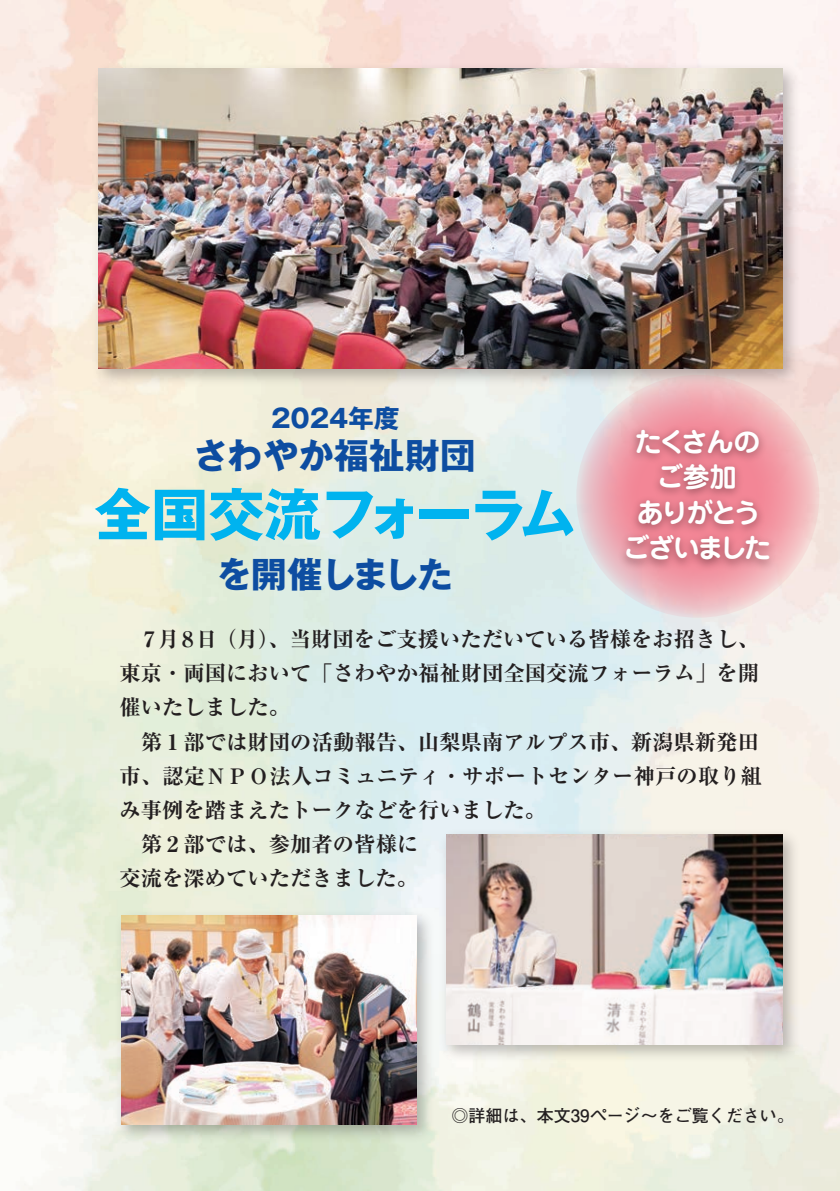
<style>
.page{position:relative;width:840px;height:1191px;background:#fff}
.page>*{position:absolute;margin:0;border:0;box-sizing:border-box;transform-origin:0 0}
.t1{font:700 56.6px "Gothic MB101 Pro";letter-spacing:-.04em;color:#00b3ef}
.t2{font:700 35.4px "Gothic MB101 Pro";color:#0d4da1}
.t3{font:700 35.4px "Gothic MB101 Pro";letter-spacing:-.05em;color:#0d4da1}
.t4{font:700 27px/35.4px "Jun 501 Pro";letter-spacing:-.09em;color:#fff;text-align:center}
.t5{font:700 25.6px "Gothic MB101 Pro";color:#0d4da1}
.t6{font:700 expanded 21.2px/34px "Ryumin Pro";letter-spacing:.005em;color:#231f20}
.t7{font:700 17px "Futo Go B101 Pro";color:#231f20}
</style>
<div class="page">
<img style="left:434px;top:823px;width:371px;height:244px">
<img style="left:446px;top:834px;width:336px;height:210px">
<img style="left:110px;top:904px;width:329px;height:243px">
<img style="left:121px;top:916px;width:295px;height:208px">
<img style="left:87px;top:57px;width:718px;height:334px">
<img style="left:99px;top:69px;width:683px;height:299px">
<svg style="left:576px;top:375px;width:242px;height:243px;background:#edbbc1"></svg>
<img style="left:612px;top:419px;width:170px;height:160px">
<p class="t5" style="left:271px;top:397px;width:130px">2024年度</p>
<h2 class="t2" style="left:193px;top:426px;width:283px">さわやか福祉財団</h2>
<h1 class="t1" style="left:94px;top:467px;width:483px">全国交流フォーラム</h1>
<h2 class="t3" style="left:216px;top:545px;width:238px">を開催しました</h2>
<p class="t4" style="left:623px;top:421px;width:149px">たくさんのご参加<br>ありがとうございました</p>
<p class="t6" style="left:119px;top:621px;width:643px">　７月８日（月）、当財団をご支援いただいている皆様をお招きし、東京・両国において「さわやか福祉財団全国交流フォーラム」を開催いたしました。<br>　第１部では財団の活動報告、山梨県南アルプス市、新潟県新発田市、認定ＮＰＯ法人コミュニティ・サポートセンター神戸の取り組み事例を踏まえたトークなどを行いました。<br>　第２部では、参加者の皆様に<br>交流を深めていただきました。</p>
<p class="t7" style="left:451px;top:1101px;width:344px">◎詳細は、本文39ページ～をご覧ください。</p>
</div>
